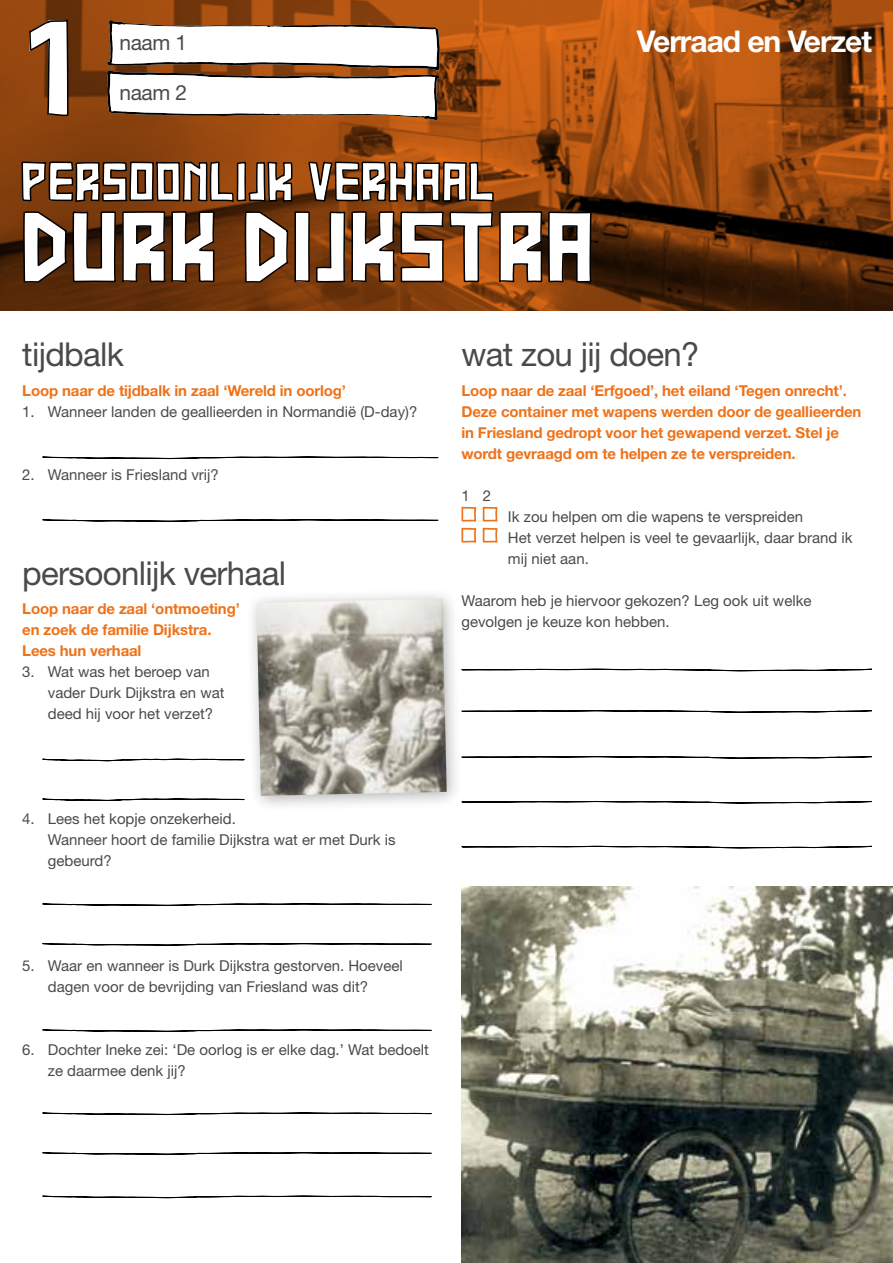
<style>
.page{position:relative;width:893px;height:1263px;background:#fff}
.page>*{position:absolute;margin:0;border:0;box-sizing:border-box;transform-origin:0 0}
.t1{font:135px "US Sans";color:#fff}
.t2{font:99px "US Sans";color:#fff}
.t3{font:54px "US Sans";color:#fff}
.t4{font:33px "Helvetica Neue";letter-spacing:-.02em;color:#4a4a49}
.t5{font:700 30px "Helvetica Neue";letter-spacing:-.035em;color:#fff}
.t6{font:21px "Helvetica Neue";letter-spacing:-.02em;color:#4a4a49}
.t7{font:15px/21px "Helvetica Neue";color:#4a4a49}
.t8{font:700 15px/21px "Helvetica Neue";letter-spacing:-.01em;color:#ee7219}
</style>
<div class="page">
<svg style="left:0;top:0;width:893px;height:311px;background:#89410d"></svg>
<svg style="left:107px;top:20px;width:333px;height:101px"></svg>
<svg style="left:0;top:0;width:69px;height:117px;background:#803c0c"></svg>
<svg style="left:20px;top:131px;width:496px;height:113px;background:#813d0d"></svg>
<svg style="left:23px;top:210px;width:570px;height:80px;background:#632f09"></svg>
<svg style="left:461px;top:506px;width:37px;height:37px"></svg>
<svg style="left:463px;top:668px;width:409px;height:4px"></svg>
<svg style="left:463px;top:710px;width:409px;height:3px"></svg>
<svg style="left:463px;top:756px;width:409px;height:3px"></svg>
<svg style="left:463px;top:801px;width:409px;height:3px"></svg>
<svg style="left:461px;top:845px;width:411px;height:4px"></svg>
<svg style="left:42px;top:519px;width:397px;height:3px"></svg>
<svg style="left:42px;top:456px;width:397px;height:4px"></svg>
<svg style="left:42px;top:758px;width:203px;height:4px"></svg>
<svg style="left:42px;top:903px;width:390px;height:3px"></svg>
<svg style="left:42px;top:1112px;width:390px;height:3px"></svg>
<svg style="left:42px;top:798px;width:203px;height:3px"></svg>
<svg style="left:42px;top:943px;width:390px;height:3px"></svg>
<svg style="left:42px;top:1152px;width:390px;height:3px"></svg>
<svg style="left:42px;top:1195px;width:390px;height:4px"></svg>
<svg style="left:42px;top:1029px;width:390px;height:3px"></svg>
<div style="left:245px;top:587px;width:218px;height:225px;background:#000;opacity:.3"></div>
<img style="left:257px;top:599px;width:190px;height:197px">
<img style="left:461px;top:886px;width:432px;height:377px">
<h1 class="t1" style="left:24px;top:-12px;width:50px">1</h1>
<h3 class="t6" style="left:119px;top:30px;width:69px">naam 1</h3>
<h3 class="t6" style="left:119px;top:80px;width:69px">naam 2</h3>
<h3 class="t3" style="left:20px;top:150px;width:476px">PERSOONLIJK VERHAAL</h3>
<h2 class="t2" style="left:20px;top:189px;width:576px">DURK DIJKSTRA</h2>
<h3 class="t5" style="left:637px;top:23px;width:236px">Verraad en Verzet</h3>
<h3 class="t4" style="left:22px;top:335px;width:103px">tijdbalk</h3>
<p class="t8" style="left:22px;top:379px;width:325px">Loop naar de tijdbalk in zaal ‘Wereld in oorlog’</p>
<p class="t7" style="left:22px;top:401px;width:397px">1. Wanneer landen de geallieerden in Normandië (D-day)?</p>
<p class="t7" style="left:22px;top:464px;width:198px">2. Wanneer is Friesland vrij?</p>
<h3 class="t4" style="left:22px;top:553px;width:265px">persoonlijk verhaal</h3>
<p class="t8" style="left:22px;top:598px;width:219px">Loop naar de zaal ‘ontmoeting’ en zoek de familie Dijkstra.<br>Lees hun verhaal</p>
<p class="t7" style="left:48px;top:661px;width:178px;text-indent:-26px">3. Wat was het beroep van vader Durk Dijkstra en wat deed hij voor het verzet?</p>
<h3 class="t4" style="left:461px;top:335px;width:240px">wat zou jij doen?</h3>
<p class="t8" style="left:461px;top:379px;width:401px">Loop naar de zaal ‘Erfgoed’, het eiland ‘Tegen onrecht’.<br>Deze container met wapens werden door de geallieerden in Friesland gedropt voor het gewapend verzet. Stel je wordt gevraagd om te helpen ze te verspreiden.</p>
<p class="t7" style="left:461px;top:485px;width:31px">1 2</p>
<p class="t7" style="left:508px;top:506px;width:346px">Ik zou helpen om die wapens te verspreiden<br>Het verzet helpen is veel te gevaarlijk, daar brand ik mij niet aan.</p>
<p class="t7" style="left:461px;top:590px;width:352px">Waarom heb je hiervoor gekozen? Leg ook uit welke gevolgen je keuze kon hebben.</p>
<p class="t7" style="left:48px;top:808px;width:349px;text-indent:-26px">4. Lees het kopje onzekerheid.<br>Wanneer hoort de familie Dijkstra wat er met Durk is gebeurd?</p>
<p class="t7" style="left:48px;top:955px;width:357px;text-indent:-26px">5. Waar en wanneer is Durk Dijkstra gestorven. Hoeveel dagen voor de bevrijding van Friesland was dit?</p>
<p class="t7" style="left:48px;top:1039px;width:383px;text-indent:-26px">6. Dochter Ineke zei: ‘De oorlog is er elke dag.’ Wat bedoelt ze daarmee denk jij?</p>
</div>
